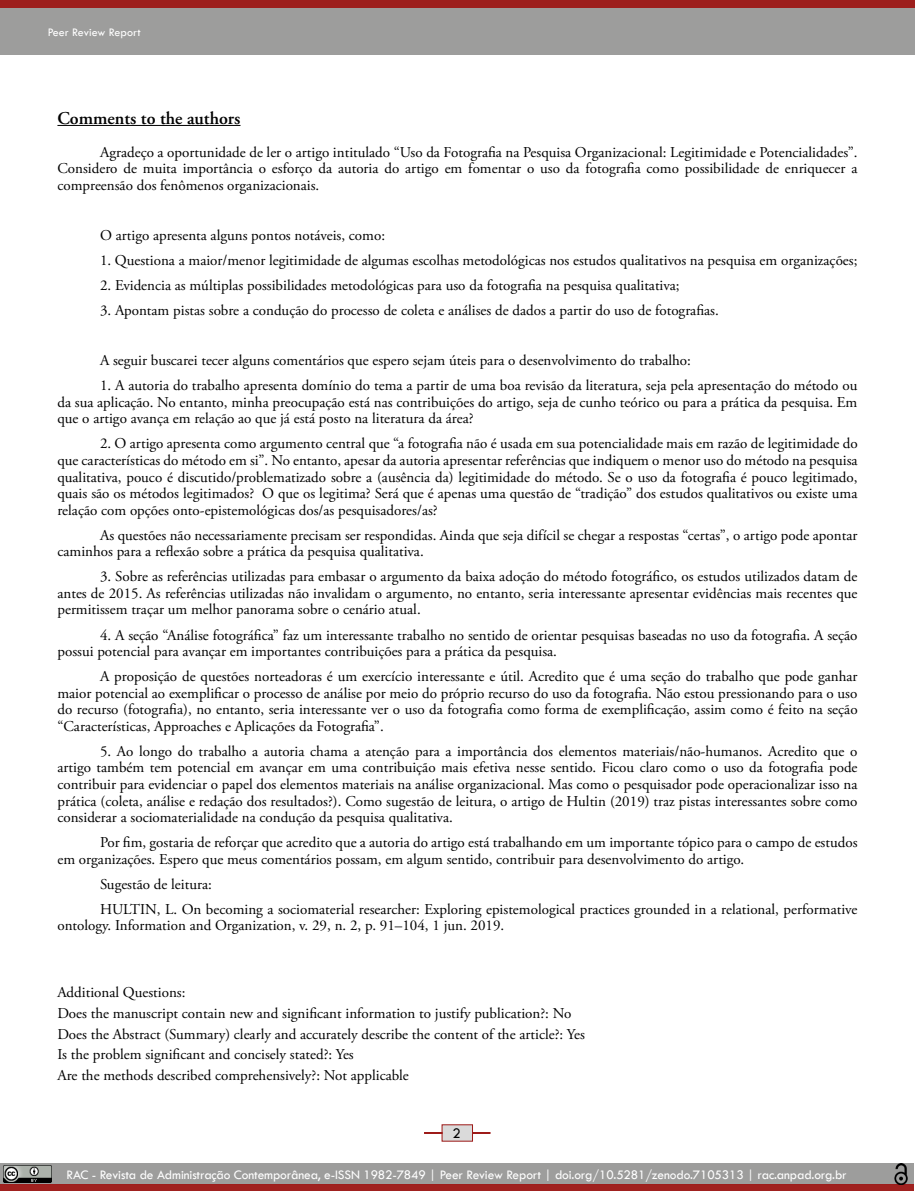
<style>
.page{position:relative;width:915px;height:1191px;background:#fff}
.page>*{position:absolute;margin:0;border:0;box-sizing:border-box;transform-origin:0 0}
.t1{font:600 18px "Adobe Garamond Pro";color:#000}
.t2{font:15px/16.5px "Adobe Garamond Pro";color:#000;text-align:justify}
.t3{font:15px "Tw Cen";color:#000}
.t4{font:13.5px "Tw Cen";letter-spacing:-.01em;color:#fff}
.t5{font:12px "Tw Cen";color:#fff}
</style>
<div class="page">
<svg style="left:424px;top:1124px;width:67px;height:18px"></svg>
<div style="left:0;top:0;width:914px;height:54px;background:#9d9d9c"></div>
<div style="left:0;top:0;width:914px;height:7px;background:#9d1a18"></div>
<div style="left:0;top:1163px;width:913px;height:21px;background:#9d9d9c"></div>
<div style="left:0;top:1184px;width:913px;height:7px;background:#a0211f"></div>
<img style="left:4px;top:1165px;width:48px;height:17px">
<img style="left:894px;top:1163px;width:13px;height:21px">
<hr style="left:57px;top:125px;width:183px;height:1px;background:#000">
<p class="t5" style="left:48px;top:25px;width:94px">Peer Review Report</p>
<p class="t1" style="left:57px;top:108px;width:184px">Comments to the authors</p>
<p class="t2" style="left:57px;top:144px;width:801px;text-indent:43px">Agradeço a oportunidade de ler o artigo intitulado “Uso da Fotografia na Pesquisa Organizacional: Legitimidade e Potencialidades”.<br>Considero de muita importância o esforço da autoria do artigo em fomentar o uso da fotografia como possibilidade de enriquecer a compreensão dos fenômenos organizacionais.</p>
<p class="t2" style="left:100px;top:227px;width:286px">O artigo apresenta alguns pontos notáveis, como:</p>
<p class="t2" style="left:100px;top:252px;width:758px">1. Questiona a maior/menor legitimidade de algumas escolhas metodológicas nos estudos qualitativos na pesquisa em organizações;</p>
<p class="t2" style="left:100px;top:278px;width:581px">2. Evidencia as múltiplas possibilidades metodológicas para uso da fotografia na pesquisa qualitativa;</p>
<p class="t2" style="left:100px;top:303px;width:620px">3. Apontam pistas sobre a condução do processo de coleta e análises de dados a partir do uso de fotografias.</p>
<p class="t2" style="left:100px;top:353px;width:592px">A seguir buscarei tecer alguns comentários que espero sejam úteis para o desenvolvimento do trabalho:</p>
<p class="t2" style="left:57px;top:378px;width:801px;text-indent:43px">1. A autoria do trabalho apresenta domínio do tema a partir de uma boa revisão da literatura, seja pela apresentação do método ou da sua aplicação. No entanto, minha preocupação está nas contribuições do artigo, seja de cunho teórico ou para a prática da pesquisa. Em que o artigo avança em relação ao que já está posto na literatura da área?</p>
<p class="t2" style="left:57px;top:436px;width:801px;text-indent:43px">2. O artigo apresenta como argumento central que “a fotografia não é usada em sua potencialidade mais em razão de legitimidade do que características do método em si”. No entanto, apesar da autoria apresentar referências que indiquem o menor uso do método na pesquisa qualitativa, pouco é discutido/problematizado sobre a (ausência da) legitimidade do método. Se o uso da fotografia é pouco legitimado, quais são os métodos legitimados? O que os legitima? Será que é apenas uma questão de “tradição” dos estudos qualitativos ou existe uma relação com opções onto-epistemológicas dos/as pesquisadores/as?</p>
<p class="t2" style="left:57px;top:527px;width:801px;text-indent:43px">As questões não necessariamente precisam ser respondidas. Ainda que seja difícil se chegar a respostas “certas”, o artigo pode apontar caminhos para a reflexão sobre a prática da pesquisa qualitativa.</p>
<p class="t2" style="left:57px;top:569px;width:801px;text-indent:43px">3. Sobre as referências utilizadas para embasar o argumento da baixa adoção do método fotográfico, os estudos utilizados datam de antes de 2015. As referências utilizadas não invalidam o argumento, no entanto, seria interessante apresentar evidências mais recentes que permitissem traçar um melhor panorama sobre o cenário atual.</p>
<p class="t2" style="left:57px;top:627px;width:801px;text-indent:43px">4. A seção “Análise fotográfica” faz um interessante trabalho no sentido de orientar pesquisas baseadas no uso da fotografia. A seção possui potencial para avançar em importantes contribuições para a prática da pesquisa.</p>
<p class="t2" style="left:57px;top:668px;width:801px;text-indent:43px">A proposição de questões norteadoras é um exercício interessante e útil. Acredito que é uma seção do trabalho que pode ganhar maior potencial ao exemplificar o processo de análise por meio do próprio recurso do uso da fotografia. Não estou pressionando para o uso do recurso (fotografia), no entanto, seria interessante ver o uso da fotografia como forma de exemplificação, assim como é feito na seção “Características, Approaches e Aplicações da Fotografia”.</p>
<p class="t2" style="left:57px;top:743px;width:801px;text-indent:43px">5. Ao longo do trabalho a autoria chama a atenção para a importância dos elementos materiais/não-humanos. Acredito que o artigo também tem potencial em avançar em uma contribuição mais efetiva nesse sentido. Ficou claro como o uso da fotografia pode contribuir para evidenciar o papel dos elementos materiais na análise organizacional. Mas como o pesquisador pode operacionalizar isso na prática (coleta, análise e redação dos resultados?). Como sugestão de leitura, o artigo de Hultin (2019) traz pistas interessantes sobre como considerar a sociomaterialidade na condução da pesquisa qualitativa.</p>
<p class="t2" style="left:57px;top:834px;width:801px;text-indent:43px">Por fim, gostaria de reforçar que acredito que a autoria do artigo está trabalhando em um importante tópico para o campo de estudos em organizações. Espero que meus comentários possam, em algum sentido, contribuir para desenvolvimento do artigo.</p>
<p class="t2" style="left:100px;top:872px;width:758px;line-height:25px">Sugestão de leitura:<br>HULTIN, L. On becoming a sociomaterial researcher: Exploring epistemological practices grounded in a relational, performative</p>
<p class="t2" style="left:57px;top:918px;width:448px">ontology. Information and Organization, v. 29, n. 2, p. 91–104, 1 jun. 2019.</p>
<p class="t2" style="left:57px;top:982px;width:528px;line-height:20.9px;text-align:left">Additional Questions:<br>Does the manuscript contain new and significant information to justify publication?: No Does the Abstract (Summary) clearly and accurately describe the content of the article?: Yes Is the problem significant and concisely stated?: Yes<br>Are the methods described comprehensively?: Not applicable</p>
<p class="t3" style="left:452px;top:1123px;width:10px">2</p>
<p class="t4" style="left:66px;top:1166px;width:781px">RAC - Revista de Administração Contemporânea, e-ISSN 1982-7849 | Peer Review Report | doi.org/10.5281/zenodo.7105313 | rac.anpad.org.br</p>
</div>
